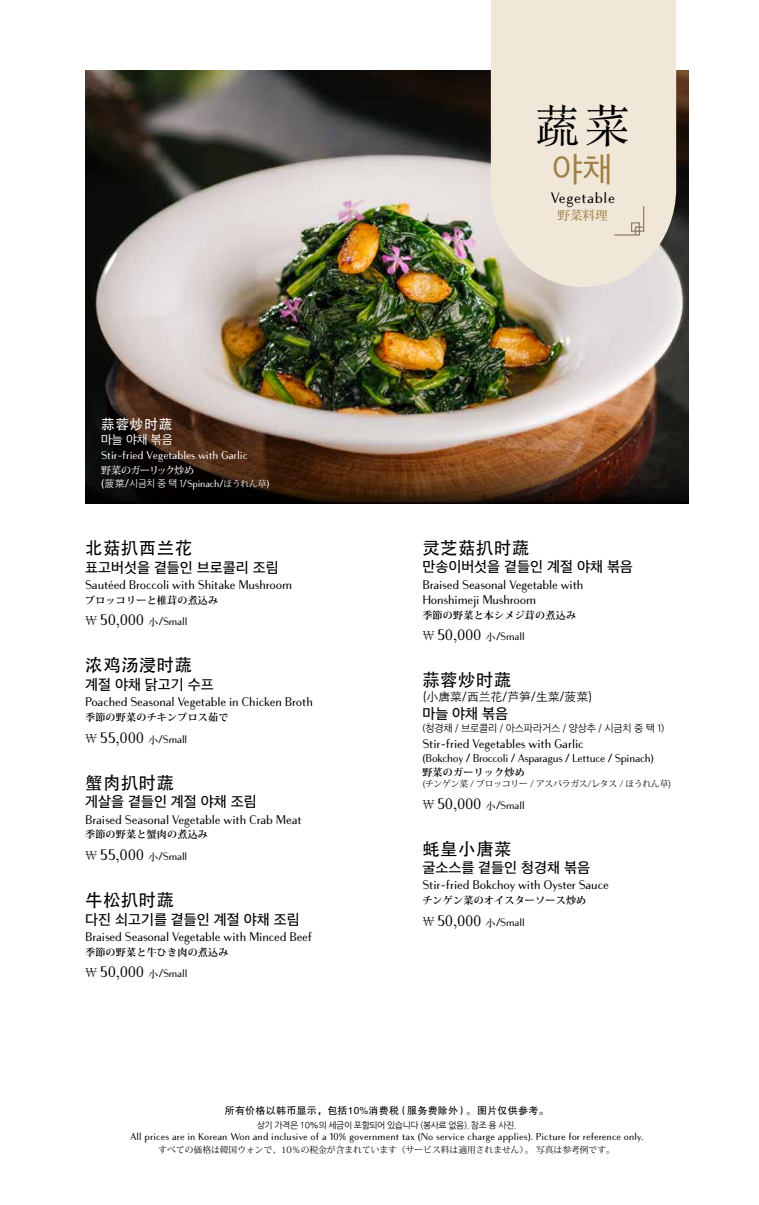
<style>
.page{position:relative;width:759px;height:1205px;background:#fff}
.page>*{position:absolute;margin:0;border:0;box-sizing:border-box;transform-origin:0 0}
.t1{font:45px "ST Songti SC Regular";color:#000}
.t2{font:35px "Apple SD Gothic Neo";color:#a18047}
.t3{font:500 17.5px "ST Heiti TC";letter-spacing:.025em;color:#000}
.t4{font:15px "Bodoni Sans Text";letter-spacing:.025em;color:#000}
.t5{font:500 15px "Apple SD Gothic Neo";color:#000}
.t6{font:15px "Bodoni Sans Text";letter-spacing:.045em;color:#000}
.t7{font:500 13.75px "ST Heiti TC";letter-spacing:.05em;color:#fff}
.t8{font:12.5px/15px "Bodoni Sans Text";color:#000}
.t9{font:12.5px "Apple SD Gothic Neo";color:#fff}
.t10{font:500 12.5px "Koz Min Pr 6 N";color:#a18047}
.t11{font:300 11.88px "ST Heiti TC";letter-spacing:-.01em;color:#000}
.t12{font:11.25px "Bodoni Sans Text";letter-spacing:-.01em;color:#000}
.t13{font:11.25px "Bodoni Sans Text";color:#fff}
.t14{font:300 10.62px "Apple SD Gothic Neo";letter-spacing:-.015em;color:#000}
.t15{font:10px "Bodoni Sans Text";letter-spacing:.025em;color:#000}
.t16{font:700 10px "Koz Min Pr 6 N";letter-spacing:.025em;color:#000}
.t17{font:10px "FZHTJW GB1 0";letter-spacing:.025em;color:#000}
.t18{font:10px "Bodoni Sans Text";color:#fff}
.t19{font:500 10px "Koz Min Pr 6 N";letter-spacing:-.06em;color:#fff}
.t20{font:8.75px "Koz Min Pro";color:#000}
.t21{font:8.75px "Nanum Gothic";letter-spacing:-.05em;color:#000}
.t22{font:8.75px "Koz Min Pr 6 N";letter-spacing:-.02em;color:#000}
.s1{font-size:11.25px}
.s2{font-family:"ST Heiti TC";font-weight:300}
.s3{font-family:"Apple SD Gothic Neo";font-weight:300}
.s4{font-family:"Koz Min Pr 6 N";font-size:8.75px}
.s5{font-family:"Adobe Myungjo Std";font-weight:500;font-size:12.5px}
.s6{font-family:"ST Songti TC Regular";font-size:10px}
.s7{font-size:10.62px}
.s8{font-size:8.75px}
</style>
<div class="page">
<img style="left:85px;top:71px;width:602px;height:329px">
<img style="left:85px;top:400px;width:602px;height:103px">
<svg style="left:490px;top:0;width:186px;height:287px;background:#ece3d5"></svg>
<div style="left:564px;top:71px;width:26px;height:35px;background:#f0e7d8"></div>
<svg style="left:612px;top:205px;width:32px;height:31px"></svg>
<h1 class="t1" style="left:535px;top:97px;width:96px">蔬菜</h1>
<p class="t7" style="left:101px;top:416px;width:73px">蒜蓉炒时蔬</p>
<p class="t9" style="left:101px;top:431px;width:73px">마늘 야채 볶음</p>
<p class="t13" style="left:101px;top:448px;width:148px">Stir-fried Vegetables with Garlic</p>
<p class="t19" style="left:101px;top:464px;width:94px">野菜のガーリック炒め</p>
<p class="t18" style="left:101px;top:478px;width:170px"><span class="s1">(</span><span class="s2">菠菜/</span><span class="s3">시금치 중 택 1</span>/Spinach/<span class="s4">ほうれん草</span>)</p>
<h3 class="t3" style="left:85px;top:538px;width:109px">北菇扒西兰花</h3>
<p class="t5" style="left:85px;top:557px;width:195px">표고버섯을 곁들인 브로콜리 조림</p>
<p class="t8" style="left:85px;top:577px;width:208px">Sautéed Broccoli with Shitake Mushroom</p>
<p class="t16" style="left:85px;top:594px;width:134px">ブロッコリーと椎茸の煮込み</p>
<p class="t4" style="left:85px;top:611px;width:104px"><span class="s5">₩</span> 50,000 <span class="s6">小</span><span class="s7">/Small</span></p>
<h3 class="t3" style="left:85px;top:655px;width:109px">浓鸡汤浸时蔬</h3>
<p class="t5" style="left:85px;top:674px;width:130px">계절 야채 닭고기 수프</p>
<p class="t8" style="left:85px;top:695px;width:229px">Poached Seasonal Vegetable in Chicken Broth</p>
<p class="t16" style="left:85px;top:712px;width:145px">季節の野菜のチキンブロス茹で</p>
<p class="t4" style="left:85px;top:729px;width:103px"><span class="s5">₩</span> 55,000 <span class="s6">小</span><span class="s7">/Small</span></p>
<h3 class="t3" style="left:85px;top:773px;width:91px">蟹肉扒时蔬</h3>
<p class="t5" style="left:85px;top:791px;width:173px">게살을 곁들인 계절 야채 조림</p>
<p class="t8" style="left:85px;top:812px;width:218px">Braised Seasonal Vegetable with Crab Meat</p>
<p class="t16" style="left:85px;top:829px;width:124px">季節の野菜と蟹肉の煮込み</p>
<p class="t4" style="left:85px;top:846px;width:103px"><span class="s5">₩</span> 55,000 <span class="s6">小</span><span class="s7">/Small</span></p>
<h3 class="t3" style="left:85px;top:890px;width:91px">牛松扒时蔬</h3>
<p class="t5" style="left:85px;top:909px;width:216px">다진 쇠고기를 곁들인 계절 야채 조림</p>
<p class="t8" style="left:85px;top:929px;width:228px">Braised Seasonal Vegetable with Minced Beef</p>
<p class="t16" style="left:85px;top:946px;width:145px">季節の野菜と牛ひき肉の煮込み</p>
<p class="t4" style="left:85px;top:963px;width:104px"><span class="s5">₩</span> 50,000 <span class="s6">小</span><span class="s7">/Small</span></p>
<h2 class="t2" style="left:552px;top:146px;width:62px">야채</h2>
<p class="t10" style="left:557px;top:209px;width:51px">野菜料理</p>
<p class="t6" style="left:550px;top:189px;width:66px">Vegetable</p>
<h3 class="t3" style="left:422px;top:538px;width:109px">灵芝菇扒时蔬</h3>
<p class="t5" style="left:422px;top:557px;width:212px">만송이버섯을 곁들인 계절 야채 볶음</p>
<p class="t8" style="left:422px;top:577px;width:162px">Braised Seasonal Vegetable with<br>Honshimeji Mushroom</p>
<p class="t16" style="left:422px;top:609px;width:155px">季節の野菜と本シメジ茸の煮込み</p>
<p class="t4" style="left:422px;top:626px;width:104px"><span class="s5">₩</span> 50,000 <span class="s6">小</span><span class="s7">/Small</span></p>
<h3 class="t3" style="left:422px;top:670px;width:91px">蒜蓉炒时蔬</h3>
<p class="t11" style="left:422px;top:686px;width:172px">(小唐菜/西兰花/芦笋/生菜/菠菜)</p>
<p class="t5" style="left:422px;top:703px;width:87px">마늘 야채 볶음</p>
<p class="t14" style="left:422px;top:721px;width:243px">(청경채 / 브로콜리 / 아스파라거스 / 양상추 / 시금치 중 택 1)</p>
<p class="t8" style="left:422px;top:736px;width:163px">Stir-fried Vegetables with Garlic</p>
<p class="t12" style="left:422px;top:751px;width:233px">(Bokchoy / Broccoli / Asparagus / Lettuce / Spinach)</p>
<p class="t16" style="left:422px;top:767px;width:104px">野菜のガーリック炒め</p>
<p class="t22" style="left:422px;top:779px;width:250px">(チンゲン菜 / ブロッコリー / アスパラガス/レタス / ほうれん草)</p>
<p class="t4" style="left:422px;top:795px;width:104px"><span class="s5">₩</span> 50,000 <span class="s6">小</span><span class="s7">/Small</span></p>
<h3 class="t3" style="left:422px;top:839px;width:91px">蚝皇小唐菜</h3>
<p class="t5" style="left:422px;top:857px;width:169px">굴소스를 곁들인 청경채 볶음</p>
<p class="t8" style="left:422px;top:878px;width:188px">Stir-fried Bokchoy with Oyster Sauce</p>
<p class="t16" style="left:422px;top:895px;width:165px">チンゲン菜のオイスターソース炒め</p>
<p class="t4" style="left:422px;top:912px;width:104px"><span class="s5">₩</span> 50,000 <span class="s6">小</span><span class="s7">/Small</span></p>
<p class="t17" style="left:225px;top:1105px;width:325px">所有价格以韩币显示，包括10%消费税（服务费除外）<span class="s8">。</span> 图片仅供参考。</p>
<p class="t21" style="left:257px;top:1121px;width:261px">상기 가격은 10%의 세금이 포함되어 있습니다 (봉사료 없음). 참조 용 사진.</p>
<p class="t15" style="left:130px;top:1131px;width:514px">All prices are in Korean Won and inclusive of a 10% government tax (No service charge applies). Picture for reference only.</p>
<p class="t20" style="left:158px;top:1143px;width:457px">すべての価格は韓国ウォンで、10％の税金が含まれています（サービス料は適用されません）。 写真は参考例です。</p>
</div>
